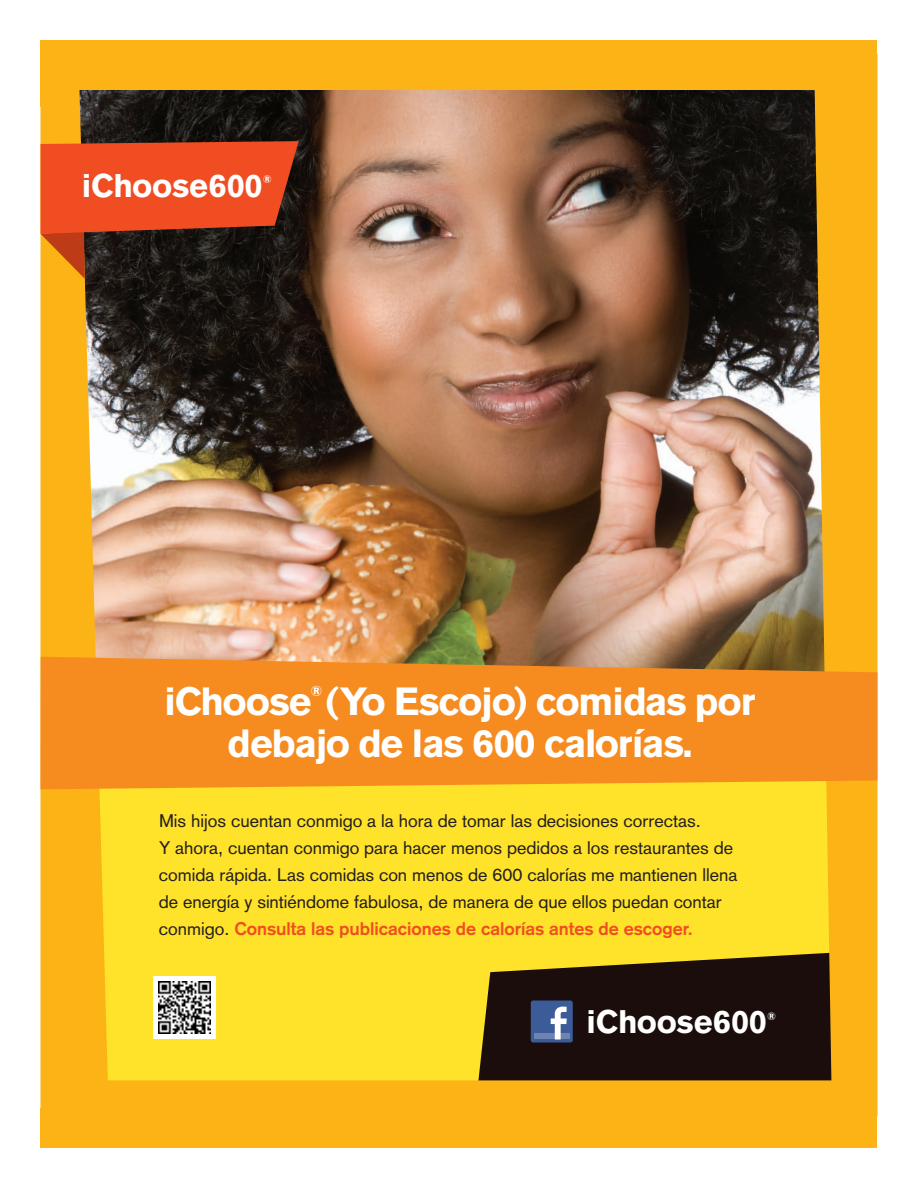
<style>
.page{position:relative;width:918px;height:1188px;background:#fff}
.page>*{position:absolute;margin:0;border:0;box-sizing:border-box;transform-origin:0 0}
.t1{font:700 39px "Akzidenz Grotesk BE";letter-spacing:-.03em;color:#fff}
.t2{font:700 32.55px "Akzidenz Grotesk BE";color:#fff}
.t3{font:700 32.4px "Akzidenz Grotesk BE";color:#fff}
.t4{font:18px/27px "Akzidenz Grotesk";color:#231f20}
.t5{font:700 14.4px "Akzidenz Grotesk BE";color:#fff}
.t6{font:700 10.8px "Akzidenz Grotesk BE";color:#fff}
.s1{font-weight:700;color:#f04d22}
</style>
<div class="page">
<div style="left:40px;top:40px;width:838px;height:67px;background:#fbb316"></div>
<img style="left:40px;top:54px;width:838px;height:1054px">
<svg style="left:54px;top:69px;width:55px;height:1039px;background:#ebaf2c"></svg>
<svg style="left:814px;top:77px;width:50px;height:1031px;background:#e9aa1d"></svg>
<svg style="left:40px;top:657px;width:838px;height:132px;background:#f18c21"></svg>
<svg style="left:40px;top:141px;width:259px;height:138px;background:#a73e1d"></svg>
<div style="left:40px;top:1108px;width:838px;height:40px;background:#fbb316"></div>
<div style="left:531px;top:1001px;width:42px;height:42px;background:#3b5b99;border-radius:2px"></div>
<div style="left:534px;top:1034px;width:36px;height:6px;background:#6d84b3"></div>
<svg style="left:551px;top:1007px;width:16px;height:33px"></svg>
<div style="left:153px;top:976px;width:63px;height:63px;background:#fff"></div>
<img style="left:158px;top:981px;width:53px;height:52px">
<h2 class="t2" style="left:82px;top:172px;width:183px">iChoose600</h2>
<p class="t6" style="left:263px;top:175px;width:10px">®</p>
<h1 class="t1" style="left:165px;top:686px;width:593px">iChoose (Yo Escojo) comidas por</h1>
<p class="t5" style="left:310px;top:685px;width:13px">®</p>
<h1 class="t1" style="left:228px;top:728px;width:467px">debajo de las 600 calorías.</h1>
<p class="t4" style="left:159px;top:809px;width:580px">Mis hijos cuentan conmigo a la hora de tomar las decisiones correctas.<br>Y ahora, cuentan conmigo para hacer menos pedidos a los restaurantes de comida rápida. Las comidas con menos de 600 calorías me mantienen llena de energía y sintiéndome fabulosa, de manera de que ellos puedan contar conmigo. <span class="s1">Consulta las publicaciones de calorías antes de escoger.</span></p>
<h3 class="t3" style="left:586px;top:1009px;width:182px">iChoose600</h3>
<p class="t6" style="left:767px;top:1012px;width:10px">®</p>
</div>
